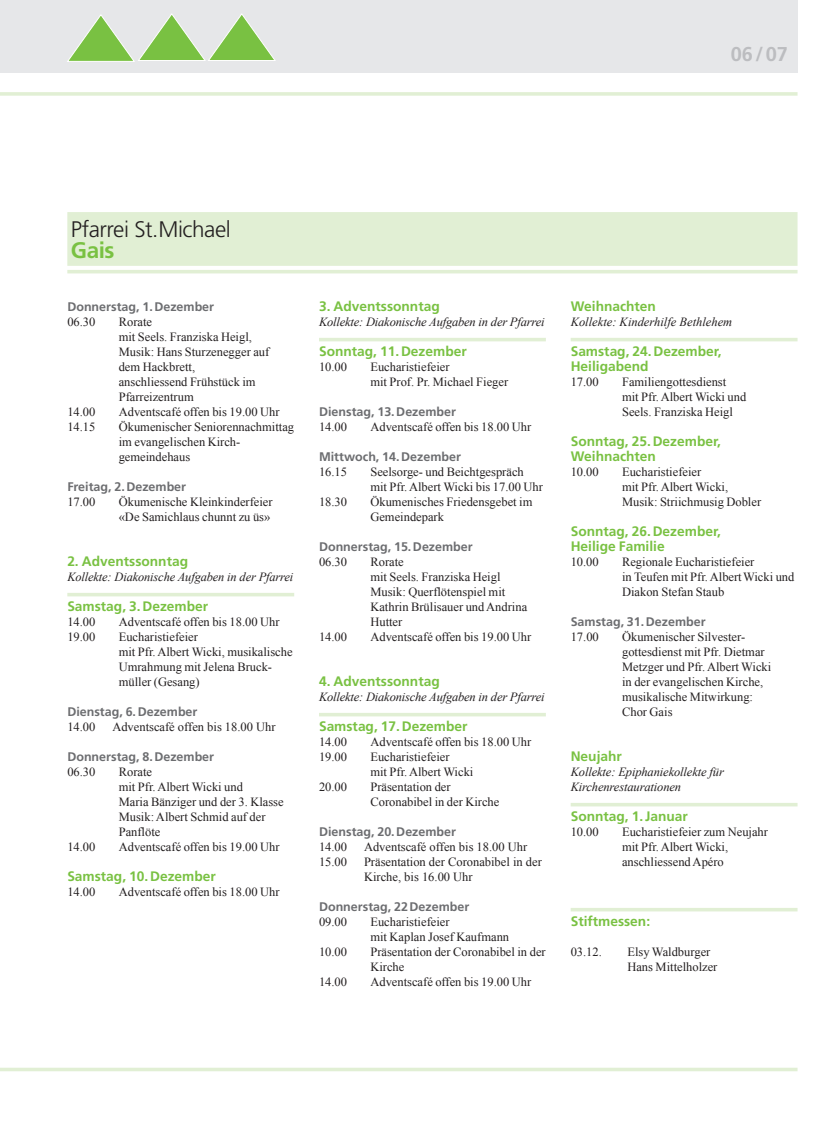
<style>
.page{position:relative;width:833px;height:1134px;background:#fff}
.page>*{position:absolute;margin:0;border:0;box-sizing:border-box;transform-origin:0 0}
.t1{font:300 22.5px "Frutiger LT Std";letter-spacing:-.02em;color:#231f20}
.t2{font:700 22.5px "Frutiger LT Std";color:#79c142}
.t3{font:700 20px "Frutiger LT Std";color:#bcbdc0}
.t4{font:700 13.75px/15px "Frutiger LT Std";color:#79c142}
.t5{font:12.5px/15px "Times New Roman";color:#231f20}
.t6{font:700 12.5px "Frutiger LT Std";color:#6c6d70}
.t7{font:italic 12.5px/15px "Times New Roman";letter-spacing:-.01em;color:#231f20}
</style>
<div class="page">
<div style="left:67px;top:212px;width:730px;height:54px;background:#e1efd4"></div>
<hr style="left:67px;top:270px;width:730px;height:3px;background:#e1efd4">
<hr style="left:0;top:1068px;width:797px;height:3px;background:#e1efd4">
<div style="left:0;top:0;width:797px;height:73px;background:#e6e7e9"></div>
<svg style="left:67px;top:14px;width:208px;height:48px"></svg>
<hr style="left:0;top:92px;width:797px;height:4px;background:#e1efd4">
<hr style="left:67px;top:593px;width:227px;height:3px;background:#e1efd4">
<hr style="left:319px;top:338px;width:227px;height:3px;background:#e1efd4">
<hr style="left:319px;top:713px;width:227px;height:3px;background:#e1efd4">
<hr style="left:570px;top:338px;width:227px;height:3px;background:#e1efd4">
<hr style="left:570px;top:803px;width:227px;height:3px;background:#e1efd4">
<hr style="left:570px;top:908px;width:227px;height:3px;background:#e1efd4">
<h2 class="t3" style="left:730px;top:42px;width:59px">06/07</h2>
<h1 class="t1" style="left:71px;top:217px;width:161px">Pfarrei St.Michael</h1>
<h1 class="t2" style="left:71px;top:236px;width:45px">Gais</h1>
<p class="t6" style="left:67px;top:299px;width:148px">Donnerstag, 1.Dezember</p>
<p class="t5" style="left:67px;top:314px;width:30px">06.30</p>
<p class="t5" style="left:119px;top:314px;width:152px">Rorate<br>mit Seels. Franziska Heigl,<br>Musik: Hans Sturzenegger auf dem Hackbrett,<br>anschliessend Frühstück im<br>Pfarreizentrum</p>
<p class="t5" style="left:67px;top:404px;width:30px">14.00</p>
<p class="t5" style="left:119px;top:404px;width:162px">Adventscafé offen bis 19.00 Uhr</p>
<p class="t5" style="left:67px;top:419px;width:30px">14.15</p>
<p class="t5" style="left:119px;top:419px;width:177px">Ökumenischer Seniorennachmittag im evangelischen Kirch&shy;gemeindehaus</p>
<p class="t6" style="left:67px;top:479px;width:120px">Freitag, 2.Dezember</p>
<p class="t5" style="left:67px;top:494px;width:30px">17.00</p>
<p class="t5" style="left:119px;top:494px;width:155px">Ökumenische Kleinkinderfeier «De Samichlaus chunnt zu üs»</p>
<p class="t4" style="left:67px;top:553px;width:122px">2. Adventssonntag</p>
<p class="t7" style="left:67px;top:569px;width:227px">Kollekte: Diakonische Aufgaben in der Pfarrei</p>
<p class="t4" style="left:67px;top:598px;width:142px">Samstag, 3.Dezember</p>
<p class="t5" style="left:67px;top:614px;width:30px">14.00</p>
<p class="t5" style="left:119px;top:614px;width:162px">Adventscafé offen bis 18.00 Uhr</p>
<p class="t5" style="left:67px;top:629px;width:30px">19.00</p>
<p class="t5" style="left:119px;top:629px;width:175px">Eucharistiefeier<br>mit Pfr. Albert Wicki, musikalische<br>Umrahmung mit Jelena Bruck&shy;müller (Gesang)</p>
<p class="t6" style="left:67px;top:704px;width:132px">Dienstag, 6.Dezember</p>
<p class="t5" style="left:67px;top:719px;width:30px">14.00</p>
<p class="t5" style="left:112px;top:719px;width:165px">Adventscafé offen bis 18.00 Uhr</p>
<p class="t6" style="left:67px;top:749px;width:148px">Donnerstag, 8.Dezember</p>
<p class="t5" style="left:67px;top:764px;width:30px">06.30</p>
<p class="t5" style="left:119px;top:764px;width:166px">Rorate<br>mit Pfr. Albert Wicki und<br>Maria Bänziger und der 3. Klasse<br>Musik: Albert Schmid auf der<br>Panflöte</p>
<p class="t5" style="left:67px;top:839px;width:30px">14.00</p>
<p class="t5" style="left:119px;top:839px;width:162px">Adventscafé offen bis 19.00 Uhr</p>
<p class="t4" style="left:67px;top:868px;width:150px">Samstag, 10.Dezember</p>
<p class="t5" style="left:67px;top:884px;width:30px">14.00</p>
<p class="t5" style="left:119px;top:884px;width:162px">Adventscafé offen bis 18.00 Uhr</p>
<p class="t4" style="left:319px;top:298px;width:122px">3. Adventssonntag</p>
<p class="t7" style="left:319px;top:314px;width:227px">Kollekte: Diakonische Aufgaben in der Pfarrei</p>
<p class="t4" style="left:319px;top:343px;width:149px">Sonntag, 11.Dezember</p>
<p class="t5" style="left:319px;top:359px;width:30px">10.00</p>
<p class="t5" style="left:370px;top:359px;width:139px">Eucharistiefeier<br>mit Prof. Pr. Michael Fieger</p>
<p class="t6" style="left:319px;top:404px;width:139px">Dienstag, 13.Dezember</p>
<p class="t5" style="left:319px;top:419px;width:30px">14.00</p>
<p class="t5" style="left:370px;top:419px;width:162px">Adventscafé offen bis 18.00 Uhr</p>
<p class="t6" style="left:319px;top:449px;width:143px">Mittwoch, 14.Dezember</p>
<p class="t5" style="left:319px;top:464px;width:30px">16.15</p>
<p class="t5" style="left:370px;top:464px;width:174px">Seelsorge- und Beichtgespräch mit Pfr. Albert Wicki bis 17.00 Uhr</p>
<p class="t5" style="left:319px;top:494px;width:30px">18.30</p>
<p class="t5" style="left:370px;top:494px;width:163px">Ökumenisches Friedensgebet im<br>Gemeindepark</p>
<p class="t6" style="left:319px;top:539px;width:155px">Donnerstag, 15.Dezember</p>
<p class="t5" style="left:319px;top:554px;width:30px">06.30</p>
<p class="t5" style="left:370px;top:554px;width:158px">Rorate<br>mit Seels. Franziska Heigl<br>Musik: Querflötenspiel mit<br>Kathrin Brülisauer und Andrina<br>Hutter</p>
<p class="t5" style="left:319px;top:629px;width:30px">14.00</p>
<p class="t5" style="left:370px;top:629px;width:162px">Adventscafé offen bis 19.00 Uhr</p>
<p class="t4" style="left:319px;top:673px;width:122px">4. Adventssonntag</p>
<p class="t7" style="left:319px;top:689px;width:227px">Kollekte: Diakonische Aufgaben in der Pfarrei</p>
<p class="t4" style="left:319px;top:718px;width:150px">Samstag, 17.Dezember</p>
<p class="t5" style="left:319px;top:734px;width:30px">14.00</p>
<p class="t5" style="left:370px;top:734px;width:162px">Adventscafé offen bis 18.00 Uhr</p>
<p class="t5" style="left:319px;top:749px;width:30px">19.00</p>
<p class="t5" style="left:370px;top:749px;width:104px">Eucharistiefeier<br>mit Pfr. Albert Wicki</p>
<p class="t5" style="left:319px;top:779px;width:30px">20.00</p>
<p class="t5" style="left:370px;top:779px;width:130px">Präsentation der<br>Coronabibel in der Kirche</p>
<p class="t6" style="left:319px;top:824px;width:139px">Dienstag, 20.Dezember</p>
<p class="t5" style="left:319px;top:839px;width:30px">14.00</p>
<p class="t5" style="left:364px;top:839px;width:165px">Adventscafé offen bis 18.00 Uhr</p>
<p class="t5" style="left:319px;top:854px;width:30px">15.00</p>
<p class="t5" style="left:364px;top:854px;width:179px">Präsentation der Coronabibel in der<br>Kirche, bis 16.00 Uhr</p>
<p class="t6" style="left:319px;top:899px;width:152px">Donnerstag, 22Dezember</p>
<p class="t5" style="left:319px;top:914px;width:30px">09.00</p>
<p class="t5" style="left:370px;top:914px;width:140px">Eucharistiefeier<br>mit Kaplan Josef Kaufmann</p>
<p class="t5" style="left:319px;top:944px;width:30px">10.00</p>
<p class="t5" style="left:370px;top:944px;width:177px">Präsentation der Coronabibel in der<br>Kirche</p>
<p class="t5" style="left:319px;top:974px;width:30px">14.00</p>
<p class="t5" style="left:370px;top:974px;width:162px">Adventscafé offen bis 19.00 Uhr</p>
<p class="t4" style="left:570px;top:298px;width:87px">Weihnachten</p>
<p class="t7" style="left:570px;top:314px;width:163px">Kollekte: Kinderhilfe Bethlehem</p>
<p class="t4" style="left:570px;top:343px;width:152px">Samstag, 24.Dezember,<br>Heiligabend</p>
<p class="t5" style="left:570px;top:374px;width:30px">17.00</p>
<p class="t5" style="left:622px;top:374px;width:126px">Familiengottesdienst<br>mit Pfr. Albert Wicki und<br>Seels. Franziska Heigl</p>
<p class="t4" style="left:570px;top:433px;width:152px">Sonntag, 25.Dezember,<br>Weihnachten</p>
<p class="t5" style="left:570px;top:464px;width:30px">10.00</p>
<p class="t5" style="left:622px;top:464px;width:141px">Eucharistiefeier<br>mit Pfr. Albert Wicki,<br>Musik: Striichmusig Dobler</p>
<p class="t4" style="left:570px;top:523px;width:152px">Sonntag, 26.Dezember,<br>Heilige Familie</p>
<p class="t5" style="left:570px;top:554px;width:30px">10.00</p>
<p class="t5" style="left:622px;top:554px;width:174px">Regionale Eucharistiefeier<br>in Teufen mit Pfr. AlbertWicki und<br>Diakon Stefan Staub</p>
<p class="t6" style="left:570px;top:614px;width:136px">Samstag, 31.Dezember</p>
<p class="t5" style="left:570px;top:629px;width:30px">17.00</p>
<p class="t5" style="left:622px;top:629px;width:151px">Ökumenischer Silvester&shy;gottesdienst mit Pfr. Dietmar<br>Metzger und Pfr. Albert Wicki in der evangelischen Kirche, musikalische Mitwirkung:<br>Chor Gais</p>
<p class="t4" style="left:570px;top:748px;width:53px">Neujahr</p>
<p class="t7" style="left:570px;top:764px;width:155px">Kollekte: Epiphaniekollekte für<br>Kirchenrestaurationen</p>
<p class="t4" style="left:570px;top:808px;width:119px">Sonntag, 1.Januar</p>
<p class="t5" style="left:570px;top:824px;width:30px">10.00</p>
<p class="t5" style="left:622px;top:824px;width:147px">Eucharistiefeier zum Neujahr mit Pfr. Albert Wicki, anschliessend Apéro</p>
<p class="t4" style="left:570px;top:913px;width:81px">Stiftmessen:</p>
<p class="t5" style="left:570px;top:944px;width:33px">03.12.</p>
<p class="t5" style="left:627px;top:944px;width:91px">Elsy Waldburger<br>Hans Mittelholzer</p>
</div>
